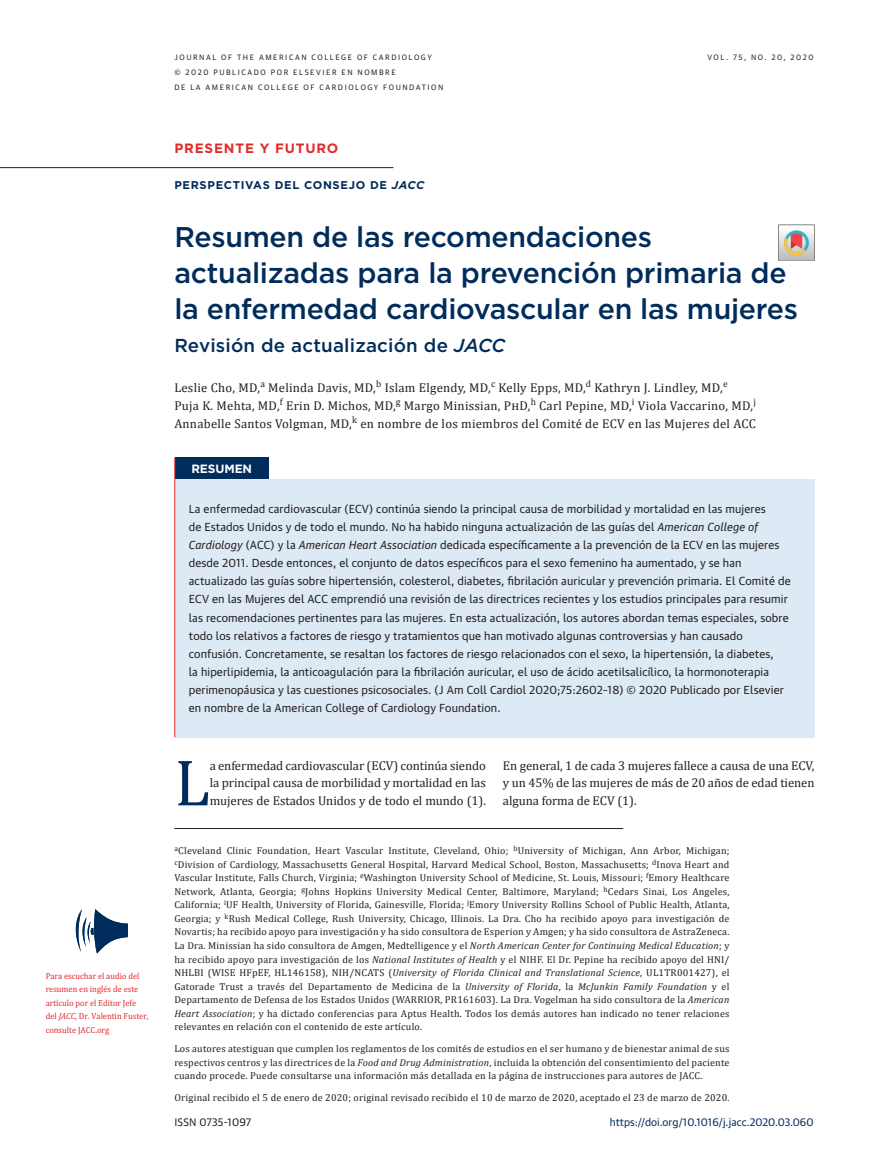
<style>
.page{position:relative;width:872px;height:1170px;background:#fff}
.page>*{position:absolute;margin:0;border:0;box-sizing:border-box;transform-origin:0 0}
.t1{font:66.3px "Cambria";color:#002c5b}
.t2{font:500 28.5px/36px "Gotham";letter-spacing:-.01em;color:#002c5b}
.t3{font:500 18.75px "Gotham";letter-spacing:.01em;color:#002c5b}
.t4{font:700 13.5px "Gotham";letter-spacing:.06em;color:#e12a2c}
.t5{font:12.75px/17.9px "Cambria";letter-spacing:.02em;color:#221f1f;text-align:justify}
.t6{font:700 12px "Gotham";letter-spacing:-.01em;color:#fff}
.t7{font:11.25px/18px "Guardian Text Sans";letter-spacing:.01em;color:#221f1f}
.t8{font:700 11.25px "Gotham";letter-spacing:.06em;color:#002c5b}
.t9{font:10.5px "Guardian Text Sans";color:#002c5b}
.t10{font:10.5px "Guardian Text Sans";letter-spacing:.015em;color:#221f1f}
.t11{font:10.05px/13.5px "Cambria";letter-spacing:.02em;color:#221f1f;text-align:justify}
.t12{font:9px/13.5px "Cambria";color:#e12a2c;scale:.94 1}
.t13{font:7.5px/15px "Guardian Text Sans";letter-spacing:.205em;color:#221f1f}
.s1{font-style:italic}
</style>
<div class="page">
<svg style="left:76px;top:909px;width:52px;height:44px"></svg>
<div style="left:778px;top:225px;width:36px;height:36px;border:1px solid #888688"></div>
<svg style="left:782px;top:230px;width:27px;height:26px"></svg>
<hr style="left:0;top:167px;width:393px;height:1px;background:#221f1f">
<div style="left:175px;top:457px;width:93px;height:22px;background:#002c5b"></div>
<div style="left:175px;top:479px;width:639px;height:258px;background:#dee9f6"></div>
<svg style="left:174px;top:457px;width:1px;height:22px"></svg>
<hr style="left:174px;top:479px;width:1px;height:258px;background:#e12a2c">
<hr style="left:174px;top:828px;width:449px;height:1px;background:#221f1f">
<p class="t12" style="left:46px;top:969px;width:111px">Para escuchar el audio del resumen en inglés de este artículo por el Editor Jefe del <span class="s1">JACC</span>, Dr. Valentin Fuster, consulte JACC.org</p>
<p class="t13" style="left:174px;top:49px;width:259px">JOURNAL OF THE AMERICAN COLLEGE OF CARDIOLOGY</p>
<p class="t13" style="left:707px;top:49px;width:108px">VOL. 75, NO. 20, 2020</p>
<p class="t13" style="left:174px;top:64px;width:270px">© 2020 PUBLICADO POR ELSEVIER EN NOMBRE<br>DE LA AMERICAN COLLEGE OF CARDIOLOGY FOUNDATION</p>
<h3 class="t4" style="left:174px;top:141px;width:165px">PRESENTE Y FUTURO</h3>
<p class="t8" style="left:174px;top:179px;width:251px">PERSPECTIVAS DEL CONSEJO DE <span class="s1">JACC</span></p>
<h2 class="t2" style="left:174px;top:221px;width:625px">Resumen de las recomendaciones actualizadas para la prevención primaria de la enfermedad cardiovascular en las mujeres</h2>
<h3 class="t3" style="left:174px;top:337px;width:332px">Revisión de actualización de <span class="s1">JACC</span></h3>
<p class="t5" style="left:174px;top:379px;width:583px;text-align:left">Leslie Cho, MD,<sup>a</sup> Melinda Davis, MD,<sup>b</sup> Islam Elgendy, MD,<sup>c</sup> Kelly Epps, MD,<sup>d</sup> Kathryn J. Lindley, MD,<sup>e<br></sup>Puja K. Mehta, MD,<sup>f</sup> Erin D. Michos, MD,<sup>g</sup> Margo Minissian, PhD,<sup>h</sup> Carl Pepine, MD,<sup>i</sup> Viola Vaccarino, MD,<sup>j<br></sup>Annabelle Santos Volgman, MD,<sup>k</sup> en nombre de los miembros del Comité de ECV en las Mujeres del ACC</p>
<p class="t6" style="left:191px;top:462px;width:62px">RESUMEN</p>
<p class="t7" style="left:189px;top:500px;width:603px">La enfermedad cardiovascular (ECV) continúa siendo la principal causa de morbilidad y mortalidad en las mujeres<br>de Estados Unidos y de todo el mundo. No ha habido ninguna actualización de las guías del <span class="s1">American College of Cardiology</span> (ACC) y la <span class="s1">American Heart Association</span> dedicada específicamente a la prevención de la ECV en las mujeres desde 2011. Desde entonces, el conjunto de datos específicos para el sexo femenino ha aumentado, y se han actualizado las guías sobre hipertensión, colesterol, diabetes, fibrilación auricular y prevención primaria. El Comité de ECV en las Mujeres del ACC emprendió una revisión de las directrices recientes y los estudios principales para resumir las recomendaciones pertinentes para las mujeres. En esta actualización, los autores abordan temas especiales, sobre todo los relativos a factores de riesgo y tratamientos que han motivado algunas controversias y han causado confusión. Concretamente, se resaltan los factores de riesgo relacionados con el sexo, la hipertensión, la diabetes,<br>la hiperlipidemia, la anticoagulación para la fibrilación auricular, el uso de ácido acetilsalicílico, la hormonoterapia perimenopáusica y las cuestiones psicosociales. (J Am Coll Cardiol 2020;75:2602–18) © 2020 Publicado por Elsevier en nombre de la American College of Cardiology Foundation.</p>
<h1 class="t1" style="left:174px;top:758px;width:37px">L</h1>
<p class="t5" style="left:210px;top:757px;width:278px">a enfermedad cardiovascular (ECV) continúa siendo la principal causa de morbilidad y mortalidad en las mujeres de Estados Unidos y de todo el mundo (1).</p>
<p class="t5" style="left:503px;top:757px;width:313px">En general, 1 de cada 3 mujeres fallece a causa de una ECV, y un 45% de las mujeres de más de 20 años de edad tienen alguna forma de ECV (1).</p>
<p class="t11" style="left:174px;top:845px;width:556px"><sup>a</sup>Cleveland Clinic Foundation, Heart Vascular Institute, Cleveland, Ohio; <sup>b</sup>University of Michigan, Ann Arbor, Michigan; <sup>c</sup>Division of Cardiology, Massachusetts General Hospital, Harvard Medical School, Boston, Massachusetts; <sup>d</sup>Inova Heart and Vascular Institute, Falls Church, Virginia; <sup>e</sup>Washington University School of Medicine, St. Louis, Missouri; <sup>f</sup>Emory Healthcare Network, Atlanta, Georgia; <sup>g</sup>Johns Hopkins University Medical Center, Baltimore, Maryland; <sup>h</sup>Cedars Sinai, Los Angeles, California; <sup>i</sup>UF Health, University of Florida, Gainesville, Florida; <sup>j</sup>Emory University Rollins School of Public Health, Atlanta, Georgia; y <sup>k</sup>Rush Medical College, Rush University, Chicago, Illinois. La Dra. Cho ha recibido apoyo para investigación de Novartis; ha recibido apoyo para investigación y ha sido consultora de Esperion y Amgen; y ha sido consultora de AstraZeneca.<br>La Dra. Minissian ha sido consultora de Amgen, Medtelligence y el <span class="s1">North American Center for Continuing Medical Education</span>; y ha recibido apoyo para investigación de los <span class="s1">National Institutes of Health</span> y el NIHF. El Dr. Pepine ha recibido apoyo del HNI/ NHLBI (WISE HFpEF, HL146158), NIH/NCATS (<span class="s1">University of Florida Clinical and Translational Science</span>, UL1TR001427), el Gatorade Trust a través del Departamento de Medicina de la <span class="s1">University of Florida</span>, la <span class="s1">McJunkin Family Foundation</span> y el Departamento de Defensa de los Estados Unidos (WARRIOR, PR161603). La Dra. Vogelman ha sido consultora de la <span class="s1">American Heart Association</span>; y ha dictado conferencias para Aptus Health. Todos los demás autores han indicado no tener relaciones relevantes en relación con el contenido de este artículo.</p>
<p class="t11" style="left:174px;top:1042px;width:556px">Los autores atestiguan que cumplen los reglamentos de los comités de estudios en el ser humano y de bienestar animal de sus respectivos centros y las directrices de la <span class="s1">Food and Drug Administration</span>, incluida la obtención del consentimiento del paciente cuando procede. Puede consultarse una información más detallada en la página de instrucciones para autores de JACC.</p>
<p class="t11" style="left:174px;top:1091px;width:556px">Original recibido el 5 de enero de 2020; original revisado recibido el 10 de marzo de 2020, aceptado el 23 de marzo de 2020.</p>
<p class="t10" style="left:174px;top:1116px;width:78px">ISSN 0735-1097</p>
<p class="t9" style="left:610px;top:1116px;width:205px">https://doi.org/10.1016/j.jacc.2020.03.060</p>
</div>
